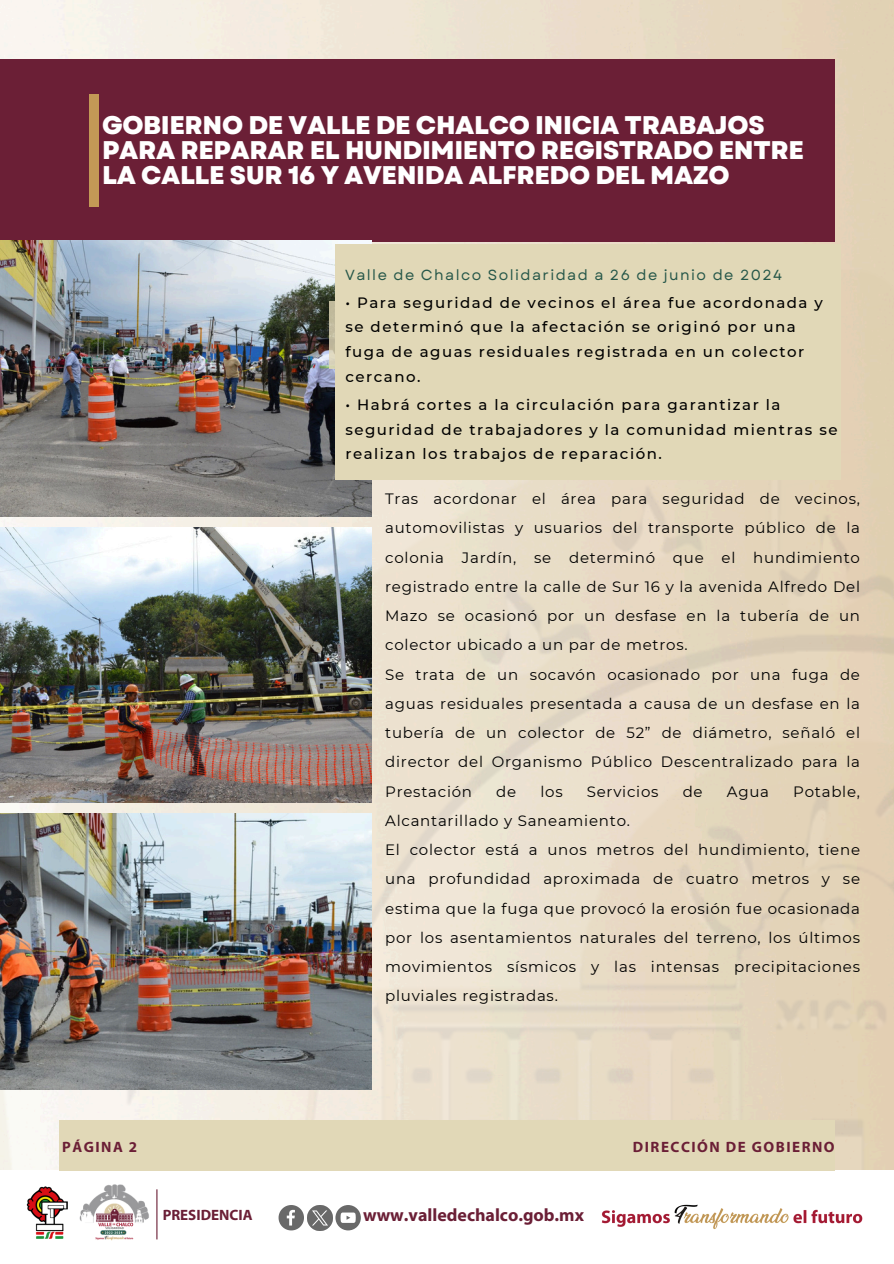
<style>
.page{position:relative;width:894px;height:1264px;background:#fff}
.page>*{position:absolute;margin:0;border:0;box-sizing:border-box;transform-origin:0 0}
.t1{font:800 25.5px/24.8px "Garet";letter-spacing:-.015em;color:#fff}
.t2{font:700 17.85px "Myriad Pro";color:#6b1f36}
.t3{font:15px/29.2px "Montserrat";letter-spacing:.05em;color:#000;text-align:justify}
.t4{font:500 15px/24.8px "Montserrat";letter-spacing:.1em;color:#000}
.t5{font:700 15px "Myriad Pro";letter-spacing:.1em;color:#6b1f36}
.t6{font:700 15px "Myriad Pro";color:#6b1f36}
.t7{font:14.55px "Garet";letter-spacing:.1em;color:#265749}
</style>
<div class="page">
<img style="left:0;top:0;width:893px;height:242px">
<img style="left:0;top:242px;width:893px;height:928px">
<div style="left:0;top:59px;width:834px;height:182px;background:#6b1f36"></div>
<div style="left:89px;top:94px;width:9px;height:113px;background:#c39956"></div>
<img style="left:27px;top:1186px;width:41px;height:53px">
<img style="left:79px;top:1184px;width:79px;height:57px">
<hr style="left:156px;top:1189px;width:1px;height:50px;background:#6b1f36">
<img style="left:601px;top:1204px;width:262px;height:25px">
<div style="left:59px;top:1119px;width:775px;height:51px;background:#e1d8b7"></div>
<img style="left:0;top:240px;width:371px;height:276px">
<img style="left:0;top:527px;width:371px;height:275px">
<img style="left:0;top:813px;width:371px;height:276px">
<div style="left:335px;top:244px;width:505px;height:236px;background:#e1d8b7"></div>
<svg style="left:278px;top:1205px;width:26px;height:25px"></svg>
<svg style="left:335px;top:1205px;width:26px;height:25px"></svg>
<img style="left:307px;top:1205px;width:26px;height:25px">
<p class="t1" style="left:102px;top:113px;width:703px">GOBIERNO DE VALLE DE CHALCO INICIA TRABAJOS<br>PARA REPARAR EL HUNDIMIENTO REGISTRADO ENTRE<br>LA CALLE SUR 16 Y AVENIDA ALFREDO DEL MAZO</p>
<p class="t7" style="left:345px;top:264px;width:438px">Valle de Chalco Solidaridad a 26 de junio de 2024</p>
<p class="t4" style="left:345px;top:290px;width:479px">• Para seguridad de vecinos el área fue acordonada y se determinó que la afectación se originó por una fuga de aguas residuales registrada en un colector cercano.</p>
<p class="t4" style="left:345px;top:392px;width:493px">• Habrá cortes a la circulación para garantizar la seguridad de trabajadores y la comunidad mientras se realizan los trabajos de reparación.</p>
<h3 class="t3" style="left:385px;top:484px;width:476px">Tras acordonar el área para seguridad de vecinos, automovilistas y usuarios del transporte público de la colonia Jardín, se determinó que el hundimiento registrado entre la calle de Sur 16 y la avenida Alfredo Del Mazo se ocasionó por un desfase en la tubería de un colector ubicado a un par de metros.</h3>
<h3 class="t3" style="left:385px;top:659px;width:476px">Se trata de un socavón ocasionado por una fuga de aguas residuales presentada a causa de un desfase en la tubería de un colector de 52” de diámetro, señaló el director del Organismo Público Descentralizado para la Prestación</h3>
<h3 class="t3" style="left:496px;top:776px;width:21px">de</h3>
<h3 class="t3" style="left:540px;top:776px;width:24px">los</h3>
<h3 class="t3" style="left:586px;top:776px;width:73px">Servicios</h3>
<h3 class="t3" style="left:682px;top:776px;width:21px">de</h3>
<h3 class="t3" style="left:726px;top:776px;width:44px">Agua</h3>
<h3 class="t3" style="left:793px;top:776px;width:68px">Potable,</h3>
<h3 class="t3" style="left:385px;top:805px;width:246px">Alcantarillado y Saneamiento.</h3>
<p class="t3" style="left:385px;top:835px;width:476px">El colector está a unos metros del hundimiento, tiene una profundidad aproximada de cuatro metros y se estima que la fuga que provocó la erosión fue ocasionada por los asentamientos naturales del terreno, los últimos movimientos sísmicos y las intensas precipitaciones pluviales registradas.</p>
<p class="t5" style="left:62px;top:1140px;width:77px">PÁGINA 2</p>
<p class="t6" style="left:163px;top:1209px;width:91px">PRESIDENCIA</p>
<p class="t2" style="left:363px;top:1207px;width:222px">www.valledechalco.gob.mx</p>
<p class="t5" style="left:632px;top:1140px;width:203px">DIRECCIÓN DE GOBIERNO</p>
</div>
